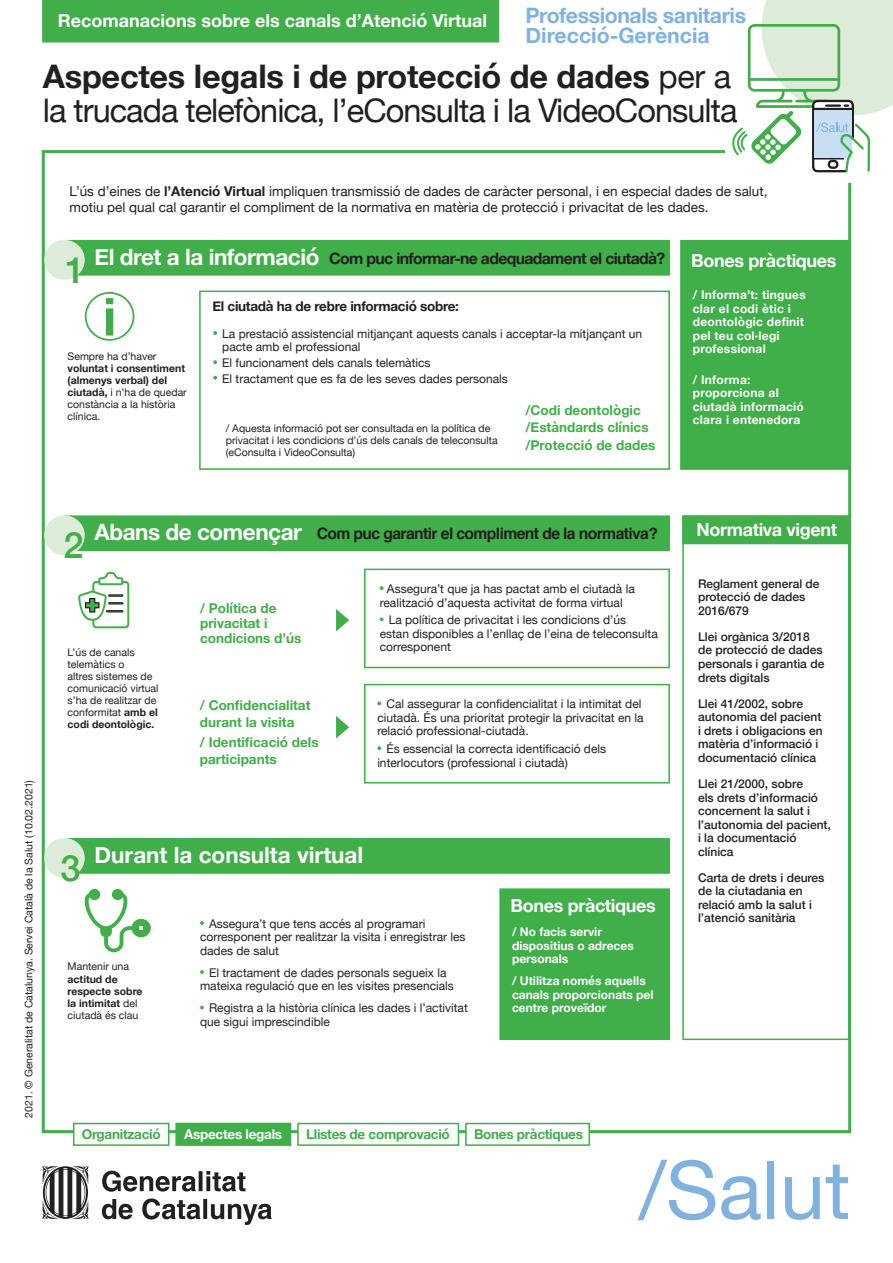
<style>
.page{position:relative;width:893px;height:1263px;background:#fff}
.page>*{position:absolute;margin:0;border:0;box-sizing:border-box;transform-origin:0 0}
.t1{font:81px "Helvetica Neue";color:#81b2df}
.t2{font:700 52.35px "Helvetica Neue";color:#40ae49}
.t3{font:500 36.15px "Helvetica Neue";color:#40ae49}
.t4{font:32.4px/33.8px "Helvetica Neue";letter-spacing:-.03em;color:#231f20}
.t5{font:700 22.5px "Helvetica Neue";letter-spacing:-.02em;color:#fff}
.t6{font:700 22.5px "Helvetica Neue";color:#fff}
.t7{font:700 21.3px "Helvetica Neue";letter-spacing:-.02em;color:#81b2df}
.t8{font:700 21.3px "Helvetica Neue";color:#81b2df}
.t9{font:700 18px "Helvetica Neue";letter-spacing:-.02em;color:#fff}
.t10{font:700 18px "Helvetica Neue";color:#fff}
.t11{font:700 15.75px "Helvetica";letter-spacing:-.04em;color:#231f20}
.t12{font:700 15.75px "Helvetica Neue";letter-spacing:-.04em;color:#231f20}
.t13{font:13.5px/16.5px "Helvetica Neue";color:#231f20}
.t14{font:700 13.5px/15px "Helvetica Neue";color:#40ae49}
.t15{font:700 13.5px "Helvetica Neue";letter-spacing:-.02em;color:#40ae49}
.t16{font:700 13.5px "Helvetica Neue";letter-spacing:-.02em;color:#231f20}
.t17{font:700 13.5px "Helvetica Neue";letter-spacing:-.02em;color:#fff}
.t18{font:12px/13.5px "Helvetica Neue";color:#231f20}
.t19{font:500 12px/13.5px "Helvetica Neue";color:#231f20}
.t20{font:700 12px/13.5px "Helvetica Neue";letter-spacing:.02em;color:#fff}
.t21{font:700 12px/13.5px "Helvetica Neue";color:#fff}
.t22{font:10.5px/12px "Helvetica Neue";color:#231f20}
.t23{font:700 10.5px/12px "Helvetica Neue";color:#231f20}
.s1{font-weight:700}
.s2{font-weight:400}
</style>
<div class="page">
<div style="left:43px;top:1px;width:455px;height:41px;background:#40ae49"></div>
<div style="left:42px;top:0;width:457px;height:43px;border:2px solid #40ae49"></div>
<svg style="left:200px;top:921px;width:4px;height:4px"></svg>
<svg style="left:200px;top:970px;width:4px;height:4px"></svg>
<svg style="left:200px;top:1006px;width:4px;height:3px"></svg>
<svg style="left:213px;top:331px;width:4px;height:4px"></svg>
<svg style="left:213px;top:360px;width:4px;height:4px"></svg>
<svg style="left:213px;top:376px;width:4px;height:4px"></svg>
<svg style="left:380px;top:586px;width:4px;height:4px"></svg>
<svg style="left:380px;top:617px;width:4px;height:4px"></svg>
<svg style="left:377px;top:701px;width:4px;height:4px"></svg>
<svg style="left:377px;top:746px;width:4px;height:4px"></svg>
<svg style="left:102px;top:1170px;width:170px;height:55px"></svg>
<svg style="left:42px;top:1166px;width:46px;height:53px"></svg>
<svg style="left:732px;top:0;width:161px;height:173px"></svg>
<div style="left:199px;top:291px;width:471px;height:179px;border:2px solid #40ae49"></div>
<div style="left:364px;top:569px;width:306px;height:99px;border:2px solid #40ae49"></div>
<div style="left:364px;top:684px;width:306px;height:99px;border:2px solid #40ae49"></div>
<div style="left:682px;top:515px;width:168px;height:29px;background:#40ae49"></div>
<div style="left:682px;top:515px;width:168px;height:525px;border:2px solid #40ae49"></div>
<div style="left:66px;top:240px;width:604px;height:36px;background:#40ae49;border:2px solid #40ae49"></div>
<div style="left:64px;top:515px;width:606px;height:36px;background:#40ae49;border:2px solid #40ae49"></div>
<div style="left:64px;top:838px;width:606px;height:36px;background:#40ae49;border:2px solid #40ae49"></div>
<div style="left:44px;top:240px;width:41px;height:40px;background:#ddecd9;border-radius:50%"></div>
<div style="left:44px;top:515px;width:41px;height:40px;background:#ddecd9;border-radius:50%"></div>
<div style="left:44px;top:838px;width:41px;height:40px;background:#ddecd9;border-radius:50%"></div>
<div style="left:85px;top:292px;width:49px;height:49px;border:2px solid #40ae49;border-radius:50%"></div>
<div style="left:680px;top:240px;width:171px;height:230px;background:#40ae49;border:2px solid #40ae49"></div>
<div style="left:499px;top:888px;width:171px;height:152px;background:#40ae49;border:2px solid #40ae49"></div>
<svg style="left:78px;top:572px;width:51px;height:56px"></svg>
<svg style="left:336px;top:609px;width:13px;height:22px"></svg>
<svg style="left:336px;top:716px;width:13px;height:22px"></svg>
<svg style="left:85px;top:889px;width:66px;height:63px"></svg>
<div style="left:73px;top:1123px;width:96px;height:23px;background:#fff;border:2px solid #40ae49"></div>
<div style="left:175px;top:1123px;width:116px;height:23px;background:#40ae49;border:2px solid #40ae49"></div>
<div style="left:297px;top:1123px;width:162px;height:23px;background:#fff;border:2px solid #40ae49"></div>
<div style="left:465px;top:1123px;width:125px;height:23px;background:#fff;border:2px solid #40ae49"></div>
<p class="t7" style="left:525px;top:-2px;width:222px">Professionals sanitaris</p>
<p class="t10" style="left:58px;top:7px;width:431px">Recomanacions sobre els canals d’Atenció Virtual</p>
<p class="t4" style="left:43px;top:62px;width:696px"><span class="s1">Aspectes legals i de protecció de dades</span> per a la trucada telefònica, l’eConsulta i la VideoConsulta</p>
<p class="t8" style="left:525px;top:19px;width:186px">Direcció-Gerència</p>
<p class="t13" style="left:70px;top:184px;width:699px">L’ús d’eines de <span class="s1">l’Atenció Virtual</span> impliquen transmissió de dades de caràcter personal, i en especial dades de salut, motiu pel qual cal garantir el compliment de la normativa en matèria de protecció i privacitat de les dades.</p>
<p class="t3" style="left:65px;top:241px;width:22px">1</p>
<p class="t5" style="left:95px;top:239px;width:226px">El dret a la informació</p>
<p class="t12" style="left:329px;top:246px;width:338px">Com puc informar-ne adequadament el ciutadà?</p>
<p class="t9" style="left:691px;top:246px;width:147px">Bones pràctiques</p>
<p class="t2" style="left:103px;top:276px;width:15px">i</p>
<p class="t20" style="left:693px;top:289px;width:114px">/ Informa’t: tingues clar el codi ètic i deontològic definit pel teu col·legi professional</p>
<p class="t20" style="left:693px;top:373px;width:113px">/ Informa: proporciona al ciutadà informació clara i entenedora</p>
<p class="t16" style="left:212px;top:295px;width:248px">El ciutadà ha de rebre informació sobre:</p>
<p class="t18" style="left:222px;top:328px;width:421px">La prestació assistencial mitjançant aquests canals i acceptar-la mitjançant un pacte amb el professional</p>
<p class="t18" style="left:222px;top:357px;width:210px">El funcionament dels canals telemàtics</p>
<p class="t18" style="left:222px;top:372px;width:287px">El tractament que es fa de les seves dades personals</p>
<p class="t22" style="left:68px;top:350px;width:121px">Sempre ha d’haver <span class="s1">voluntat i consentiment (almenys verbal) del ciutadà,</span> i n’ha de quedar constància a la història clínica.</p>
<p class="t14" style="left:526px;top:403px;width:117px">/Codi deontològic</p>
<p class="t14" style="left:526px;top:420px;width:124px">/Estàndards clínics</p>
<p class="t14" style="left:526px;top:438px;width:131px">/Protecció de dades</p>
<p class="t22" style="left:226px;top:423px;width:273px">/ Aquesta informació pot ser consultada en la política de privacitat i les condicions d’ús dels canals de teleconsulta (eConsulta i VideoConsulta)</p>
<p class="t22" style="left:24px;top:1118px;width:339px;rotate:-90deg">2021. © Generalitat de Catalunya. Servei Català de la Salut (10.02.2021)</p>
<p class="t3" style="left:64px;top:516px;width:22px">2</p>
<p class="t5" style="left:95px;top:514px;width:209px">Abans de començar</p>
<p class="t11" style="left:317px;top:521px;width:343px">Com puc garantir el compliment de la normativa?</p>
<p class="t22" style="left:68px;top:647px;width:93px">L’ús de canals telemàtics o<br>altres sistemes de comunicació virtual s’ha de realitzar de conformitat <span class="s1">amb el codi deontològic.</span></p>
<p class="t14" style="left:200px;top:601px;width:103px">/ Política de privacitat i condicions d’ús</p>
<p class="t14" style="left:200px;top:697px;width:112px;line-height:16.5px">/ Confidencialitat durant la visita</p>
<p class="t14" style="left:200px;top:735px;width:120px;line-height:16.5px">/ Identificació dels participants</p>
<p class="t18" style="left:380px;top:583px;width:257px;text-indent:7px">Assegura’t que ja has pactat amb el ciutadà la realització d’aquesta activitat de forma virtual</p>
<p class="t18" style="left:380px;top:614px;width:280px;text-indent:9px">La política de privacitat i les condicions d’ús estan disponibles a l’enllaç de l’eina de teleconsulta corresponent</p>
<p class="t18" style="left:377px;top:698px;width:268px;text-indent:9px">Cal assegurar la confidencialitat i la intimitat del ciutadà. És una prioritat protegir la privacitat en la relació professional-ciutadà.</p>
<p class="t18" style="left:377px;top:743px;width:230px;text-indent:9px">És essencial la correcta identificació dels interlocutors (professional i ciutadà)</p>
<p class="t3" style="left:60px;top:839px;width:22px">3</p>
<p class="t6" style="left:95px;top:837px;width:270px">Durant la consulta virtual</p>
<p class="t9" style="left:511px;top:892px;width:147px">Bones pràctiques</p>
<p class="t23" style="left:68px;top:961px;width:77px"><span class="s2">Mantenir una </span>actitud de respecte sobre la intimitat <span class="s2">del ciutadà és clau</span></p>
<p class="t18" style="left:200px;top:918px;width:267px;text-indent:9px">Assegura’t que tens accés al programari corresponent per realitzar la visita i enregistrar les dades de salut</p>
<p class="t18" style="left:200px;top:967px;width:255px;text-align:center">El tractament de dades personals segueix la mateixa regulació que en les visites presencials</p>
<p class="t18" style="left:200px;top:1002px;width:269px;text-indent:9px">Registra a la història clínica les dades i l’activitat que sigui imprescindible</p>
<p class="t21" style="left:512px;top:925px;width:123px">/ No facis servir dispositius o adreces personals</p>
<p class="t21" style="left:512px;top:974px;width:143px">/ Utilitza només aquells canals proporcionats pel centre proveïdor</p>
<p class="t15" style="left:82px;top:1124px;width:80px">Organització</p>
<p class="t17" style="left:184px;top:1124px;width:99px">Aspectes legals</p>
<p class="t15" style="left:306px;top:1124px;width:145px">Llistes de comprovació</p>
<p class="t15" style="left:474px;top:1124px;width:110px">Bones pràctiques</p>
<p class="t9" style="left:696px;top:515px;width:142px">Normativa vigent</p>
<p class="t19" style="left:698px;top:576px;width:123px">Reglament general de protecció de dades<br>2016/679</p>
<p class="t19" style="left:698px;top:629px;width:128px">Llei orgànica 3/2018 de protecció de dades personals i garantia de drets digitals</p>
<p class="t19" style="left:698px;top:696px;width:126px">Llei 41/2002, sobre autonomia del pacient i drets i obligacions en matèria d’informació i documentació clínica</p>
<p class="t19" style="left:698px;top:776px;width:134px">Llei 21/2000, sobre<br>els drets d’informació concernent la salut i l’autonomia del pacient, i la documentació clínica</p>
<p class="t19" style="left:698px;top:870px;width:128px">Carta de drets i deures de la ciutadania en relació amb la salut i l’atenció sanitària</p>
<p class="t1" style="left:639px;top:1132px;width:213px">/Salut</p>
</div>
